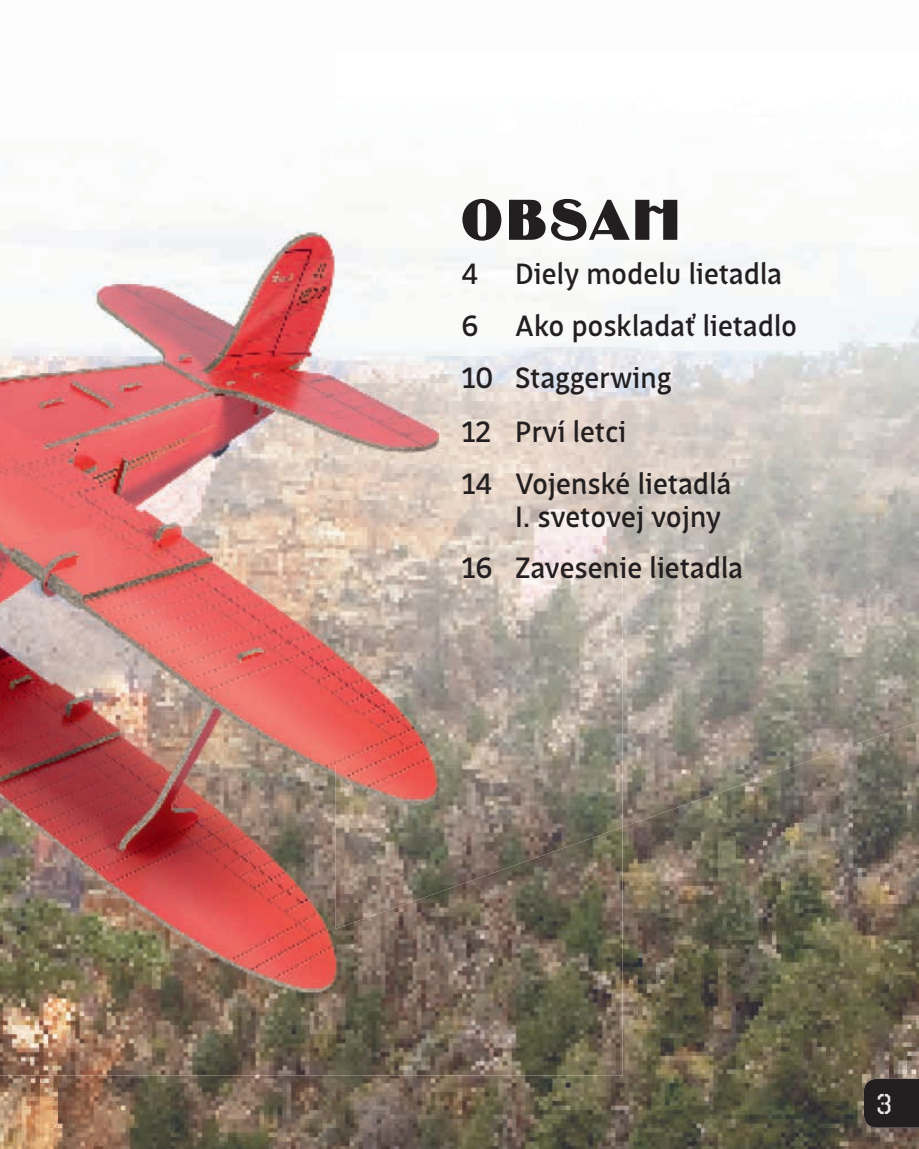
<style>
.page{position:relative;width:919px;height:1149px;background:#fff}
.page>*{position:absolute;margin:0;border:0;box-sizing:border-box;transform-origin:0 0}
.t1{font:60px "Binner D";letter-spacing:.055em;color:#231f20}
.t2{font:500 30px/51.4px "Saya FY";letter-spacing:-.01em;color:#231f20}
.t3{font:28.5px "Octin Stencil Rg";color:#eae7e5}
</style>
<div class="page">
<img style="left:0;top:775px;width:918px;height:373px">
<img style="left:622px;top:243px;width:296px;height:532px">
<img style="left:622px;top:775px;width:146px;height:51px">
<img style="left:0;top:226px;width:335px;height:537px">
<img style="left:0;top:763px;width:354px;height:312px">
<img style="left:461px;top:876px;width:161px;height:199px">
<img style="left:354px;top:928px;width:107px;height:147px">
<img style="left:335px;top:244px;width:287px;height:632px">
<img style="left:335px;top:876px;width:148px;height:52px">
<div style="left:863px;top:1078px;width:55px;height:49px;background:#231f20"></div>
<h1 class="t1" style="left:461px;top:186px;width:220px">OBSAH</h1>
<p class="t2" style="left:461px;top:248px;width:337px">4 Diely modelu lietadla<br>6 Ako poskladať lietadlo<br>10 Staggerwing</p>
<p class="t2" style="left:461px;top:405px;width:272px">12 Prví letci<br>14 Vojenské lietadlá</p>
<p class="t2" style="left:461px;top:490px;width:283px;text-indent:54px">I. svetovej vojny<br>16 Zavesenie lietadla</p>
<p class="t3" style="left:876px;top:1087px;width:17px">3</p>
</div>
